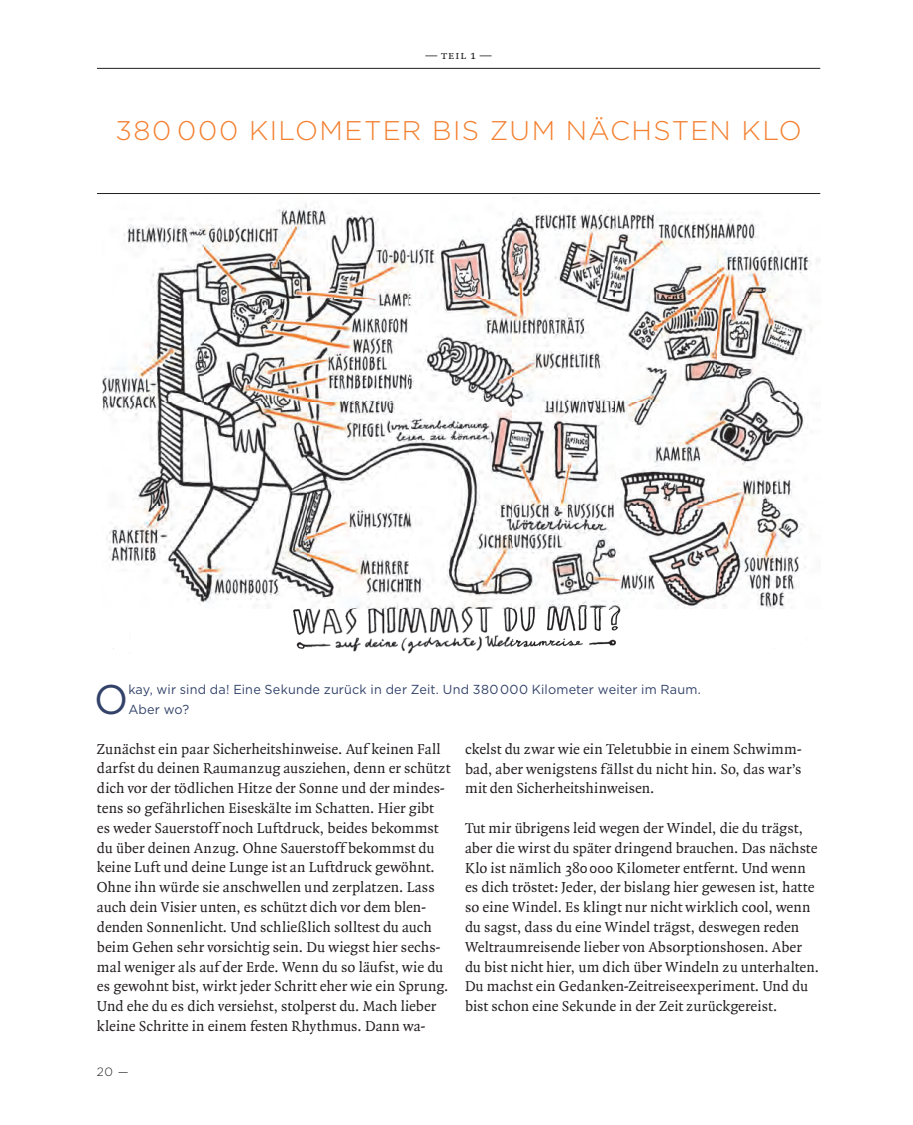
<style>
.page{position:relative;width:913px;height:1125px;background:#fff}
.page>*{position:absolute;margin:0;border:0;box-sizing:border-box;transform-origin:0 0}
.t1{font:41.4px "Gotham";color:#324269}
.t2{font:300 27px "Gotham HTF";letter-spacing:.05em;color:#f48030}
.t3{font:15.45px/19.8px "Quadraat";color:#231f20}
.t4{font:13.05px/19.8px "Gotham";letter-spacing:.015em;color:#324269}
.t5{font:12px "Quadraat Small Caps";color:#231f20}
.t6{font:300 12px "Gotham HTF";color:#231f20}
</style>
<div class="page">
<img style="left:102px;top:203px;width:716px;height:451px">
<hr style="left:97px;top:193px;width:723px;height:1px;background:#231f20">
<hr style="left:97px;top:68px;width:723px;height:1px;background:#231f20">
<p class="t5" style="left:425px;top:49px;width:68px">— teil 1 —</p>
<h2 class="t2" style="left:115px;top:116px;width:687px">380 000 KILOMETER BIS ZUM NÄCHSTEN KLO</h2>
<h1 class="t1" style="left:94px;top:673px;width:36px">O</h1>
<p class="t4" style="left:128px;top:679px;width:574px">kay, wir sind da! Eine Sekunde zurück in der Zeit. Und 380 000 Kilometer weiter im Raum.<br>Aber wo?</p>
<p class="t3" style="left:97px;top:739px;width:355px">Zunächst ein paar Sicherheitshinweise. Auf keinen Fall darfst du deinen Raumanzug ausziehen, denn er schützt dich vor der tödlichen Hitze der Sonne und der mindes&shy;tens so gefährlichen Eiseskälte im Schatten. Hier gibt es weder Sauerstoff noch Luftdruck, beides bekommst du über deinen Anzug. Ohne Sauerstoff bekommst du keine Luft und deine Lunge ist an Luftdruck gewöhnt.<br>Ohne ihn würde sie anschwellen und zerplatzen. Lass auch dein Visier unten, es schützt dich vor dem blen&shy;denden Sonnenlicht. Und schließlich solltest du auch beim Gehen sehr vorsichtig sein. Du wiegst hier sechs&shy;mal weniger als auf der Erde. Wenn du so läufst, wie du es gewohnt bist, wirkt jeder Schritt eher wie ein Sprung.<br>Und ehe du es dich versiehst, stolperst du. Mach lieber kleine Schritte in einem festen Rhythmus. Dann wa-</p>
<p class="t3" style="left:465px;top:739px;width:338px;text-align:justify">ckelst du zwar wie ein Teletubbie in einem Schwimm&shy;bad, aber wenigstens fällst du nicht hin. So, das war’s mit den Sicherheitshinweisen.</p>
<p class="t3" style="left:465px;top:819px;width:355px">Tut mir übrigens leid wegen der Windel, die du trägst, aber die wirst du später dringend brauchen. Das nächste Klo ist nämlich 380 000 Kilometer entfernt. Und wenn es dich tröstet: Jeder, der bislang hier gewesen ist, hatte so eine Windel. Es klingt nur nicht wirklich cool, wenn du sagst, dass du eine Windel trägst, deswegen reden Weltraumreisende lieber von Absorptionshosen. Aber du bist nicht hier, um dich über Windeln zu unterhalten.<br>Du machst ein Gedanken-Zeitreiseexperiment. Und du bist schon eine Sekunde in der Zeit zurückgereist.</p>
<p class="t6" style="left:97px;top:1065px;width:33px">20 —</p>
</div>
